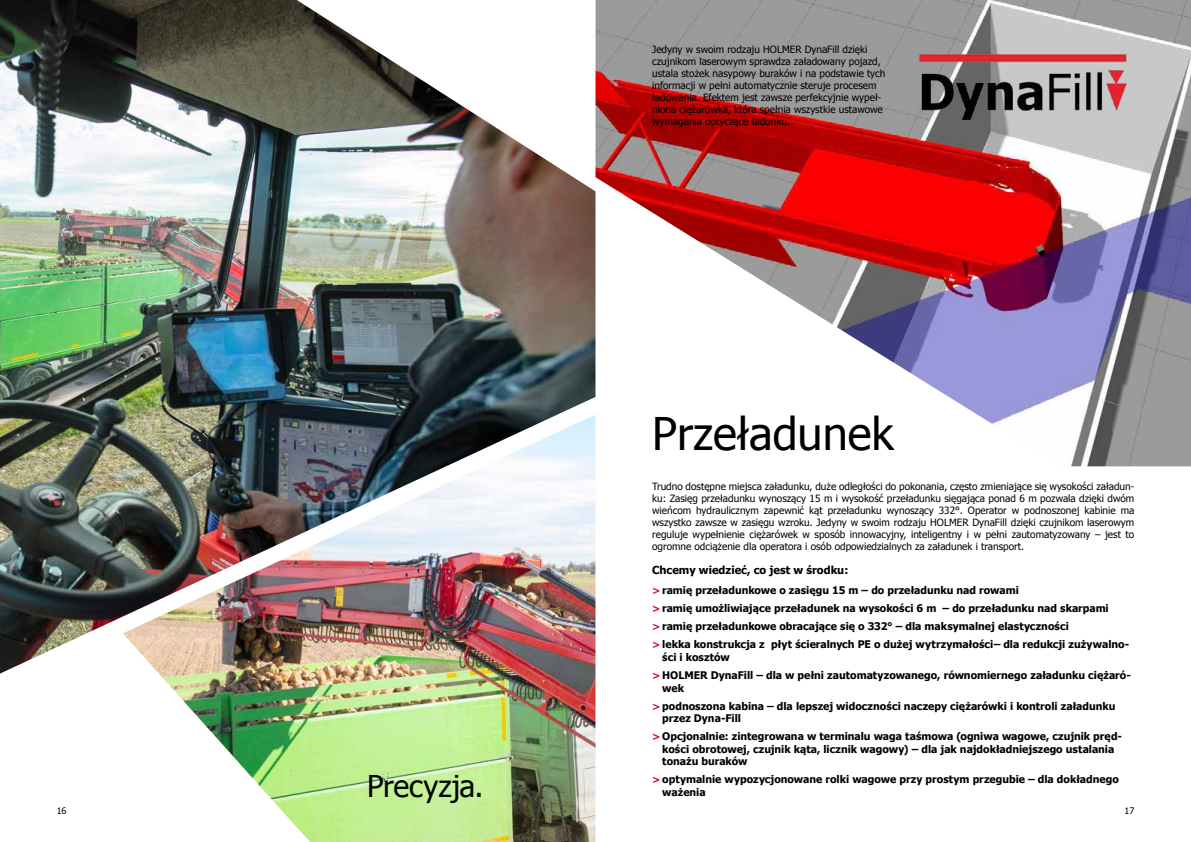
<style>
.page{position:relative;width:1191px;height:842px;background:#fff}
.page>*{position:absolute;margin:0;border:0;box-sizing:border-box;transform-origin:0 0}
.t1{font:45px "Tahoma";color:#000}
.t2{font:30px "Tahoma";color:#000}
.t3{font:700 11px "Tahoma";color:#000}
.t4{font:700 10.5px/18px "Tahoma";color:#000}
.t5{font:10px/12px "Tahoma";color:#000}
.t6{font:9px "Tahoma";color:#000}
.s1{font-size:10px;color:#dc0714}
</style>
<div class="page">
<img style="left:159px;top:674px;width:436px;height:168px">
<img style="left:595px;top:0;width:596px;height:466px">
<img style="left:888px;top:45px;width:246px;height:80px">
<img style="left:0;top:0;width:595px;height:674px">
<h2 class="t2" style="left:367px;top:766px;width:118px">Precyzja.</h2>
<p class="t5" style="left:652px;top:43px;width:235px">Jedyny w swoim rodzaju HOLMER DynaFill dzięki czujnikom laserowym sprawdza załadowany pojazd, ustala stożek nasypowy buraków i na podstawie tych informacji w pełni automatycznie steruje procesem ładowania. Efektem jest zawsze perfekcyjnie wypeł&shy;niona ciężarówka, która spełnia wszystkie ustawowe wymagania dotyczące ładunku.</p>
<h1 class="t1" style="left:652px;top:404px;width:243px">Przeładunek</h1>
<p class="t5" style="left:652px;top:480px;width:483px;text-align:justify">Trudno dostępne miejsca załadunku, duże odległości do pokonania, często zmieniające się wysokości załadun&shy;ku: Zasięg przeładunku wynoszący 15 m i wysokość przeładunku sięgająca ponad 6 m pozwala dzięki dwóm wieńcom hydraulicznym zapewnić kąt przeładunku wynoszący 332°. Operator w podnoszonej kabinie ma wszystko zawsze w zasięgu wzroku. Jedyny w swoim rodzaju HOLMER DynaFill dzięki czujnikom laserowym reguluje wypełnienie ciężarówek w sposób innowacyjny, inteligentny i w pełni zautomatyzowany – jest to ogromne odciążenie dla operatora i osób odpowiedzialnych za załadunek i transport.</p>
<p class="t3" style="left:652px;top:563px;width:198px">Chcemy wiedzieć, co jest w środku:</p>
<p class="t4" style="left:652px;top:581px;width:479px"><span class="s1">&gt;</span> ramię przeładunkowe o zasięgu 15 m – do przeładunku nad rowami<br><span class="s1">&gt;</span> ramię umożliwiające przeładunek na wysokości 6 m – do przeładunku nad skarpami<br><span class="s1">&gt;</span> ramię przeładunkowe obracające się o 332° – dla maksymalnej elastyczności<br><span class="s1">&gt;</span> lekka konstrukcja z płyt ścieralnych PE o dużej wytrzymałości– dla redukcji zużywalno-</p>
<p class="t4" style="left:652px;top:648px;width:480px;text-indent:10px">ści i kosztów<br><span class="s1">&gt;</span> HOLMER DynaFill – dla w pełni zautomatyzowanego, równomiernego załadunku ciężaró-</p>
<p class="t4" style="left:652px;top:678px;width:465px;text-indent:10px">wek<br><span class="s1">&gt;</span> podnoszona kabina – dla lepszej widoczności naczepy ciężarówki i kontroli załadunku</p>
<p class="t4" style="left:652px;top:709px;width:471px;text-indent:10px">przez Dyna-Fill<br><span class="s1">&gt;</span> Opcjonalnie: zintegrowana w terminalu waga taśmowa (ogniwa wagowe, czujnik pręd-</p>
<p class="t4" style="left:662px;top:742px;width:453px;line-height:12.6px">kości obrotowej, czujnik kąta, licznik wagowy) – dla jak najdokładniejszego ustalania tonażu buraków</p>
<p class="t4" style="left:662px;top:773px;width:458px;line-height:12.6px;text-indent:-10px"><span class="s1">&gt;</span> optymalnie wypozycjonowane rolki wagowe przy prostym przegubie – dla dokładnego ważenia</p>
<p class="t6" style="left:57px;top:804px;width:11px">16</p>
<p class="t6" style="left:1124px;top:804px;width:11px">17</p>
</div>
